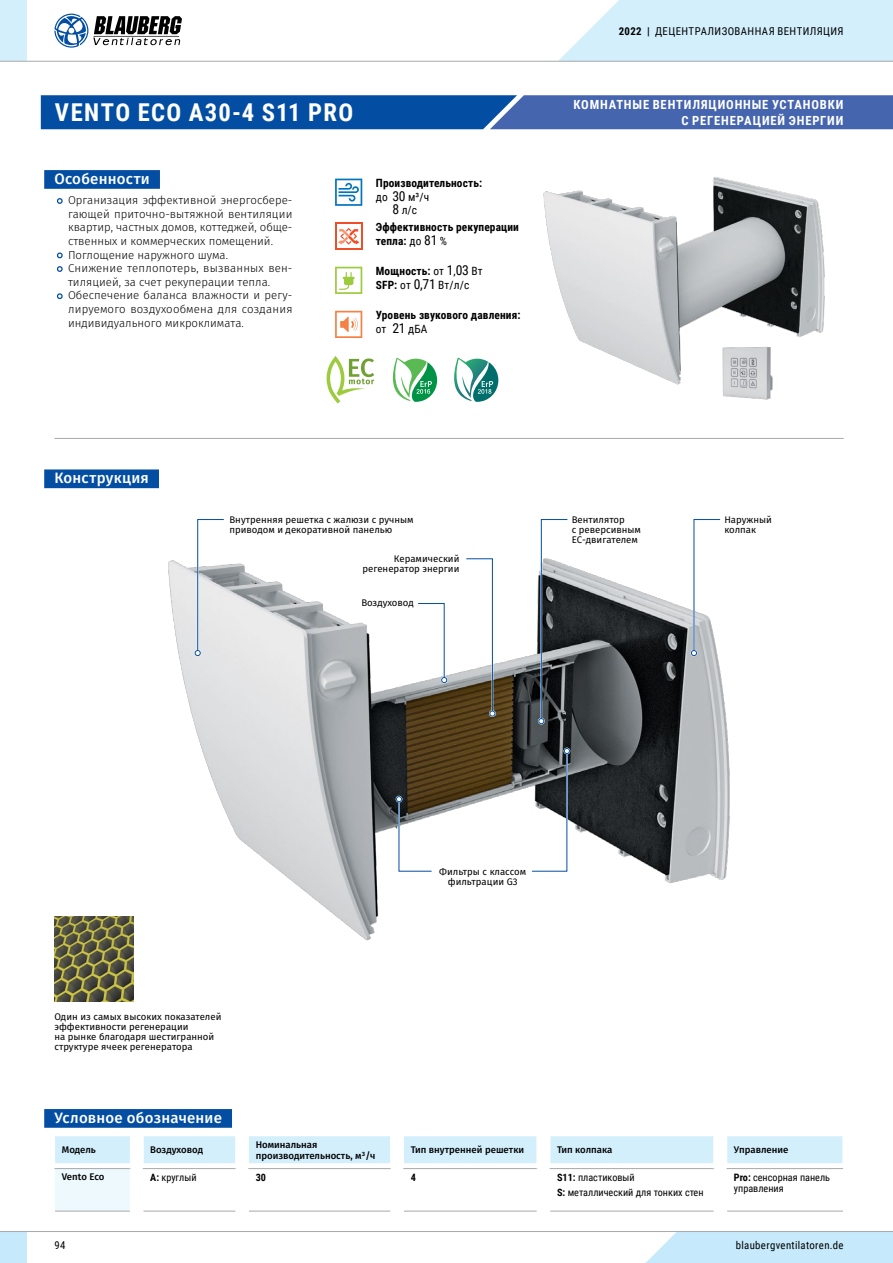
<style>
.page{position:relative;width:893px;height:1263px;background:#fff}
.page>*{position:absolute;margin:0;border:0;box-sizing:border-box;transform-origin:0 0}
.t1{font:700 24.6px "Roboto Condensed";letter-spacing:.055em;color:#fff}
.t2{font:500 15px "Fira Sans";letter-spacing:.01em;color:#fff}
.t3{font:700 12.6px "Roboto Condensed";letter-spacing:.065em;color:#fff}
.t4{font:300 11.4px/13.6px "Fira Sans";color:#000}
.t5{font:700 11.4px/13.6px "Roboto Condensed";letter-spacing:.01em;color:#000}
.t6{font:11.4px "Roboto Condensed";color:#000}
.t7{font:10.8px "Roboto Condensed";letter-spacing:.035em;color:#000}
.t8{font:10.2px/15px "Roboto Condensed";color:#000}
.t9{font:700 10.2px "Roboto Condensed";color:#000}
.t10{font:9.6px/10.2px "Fira Sans";color:#000}
.t11{font:500 9.6px/10.8px "Fira Sans";color:#000}
.s1{font-weight:700}
.s2{font-size:13.65px}
.s3{font-weight:400}
.s4{font-weight:400;font-size:13.65px}
</style>
<div class="page">
<div style="left:646px;top:1232px;width:247px;height:31px;background:#c6eafb"></div>
<div style="left:0;top:1231px;width:27px;height:32px;background:#c6eafb"></div>
<hr style="left:0;top:1231px;width:893px;height:1px;background:#a7a9ac">
<div style="left:0;top:0;width:27px;height:61px;background:#d3effc"></div>
<svg style="left:54px;top:14px;width:128px;height:34px"></svg>
<hr style="left:0;top:61px;width:893px;height:1px;background:#a7a9ac">
<svg style="left:558px;top:0;width:335px;height:62px;background:#d6effa"></svg>
<svg style="left:41px;top:95px;width:852px;height:34px;background:#245ba9"></svg>
<div style="left:44px;top:469px;width:115px;height:19px;background:#034ea2"></div>
<img style="left:168px;top:560px;width:562px;height:381px">
<div style="left:194px;top:650px;width:7px;height:6px;border:2px solid #fff;border-radius:50%"></div>
<svg style="left:195px;top:519px;width:31px;height:137px"></svg>
<svg style="left:538px;top:519px;width:31px;height:205px"></svg>
<svg style="left:691px;top:519px;width:31px;height:137px"></svg>
<div style="left:489px;top:710px;width:7px;height:7px;border:2px solid #fff;border-radius:50%"></div>
<svg style="left:465px;top:558px;width:30px;height:158px"></svg>
<div style="left:441px;top:677px;width:7px;height:6px;border:2px solid #fff;border-radius:50%"></div>
<svg style="left:416px;top:602px;width:31px;height:81px"></svg>
<svg style="left:396px;top:796px;width:38px;height:77px"></svg>
<div style="left:563px;top:747px;width:7px;height:7px;border:2px solid #fff;border-radius:50%"></div>
<svg style="left:529px;top:748px;width:41px;height:125px"></svg>
<img style="left:543px;top:177px;width:282px;height:211px">
<img style="left:723px;top:346px;width:49px;height:54px">
<hr style="left:54px;top:438px;width:790px;height:1px;background:#a7a9ac">
<img style="left:54px;top:916px;width:79px;height:86px">
<svg style="left:335px;top:179px;width:27px;height:27px"></svg>
<div style="left:335px;top:223px;width:27px;height:27px;background:#f04e29"></div>
<div style="left:337px;top:224px;width:24px;height:24px;background:#fff"></div>
<svg style="left:338px;top:228px;width:21px;height:17px"></svg>
<svg style="left:335px;top:267px;width:27px;height:27px"></svg>
<svg style="left:335px;top:311px;width:27px;height:27px"></svg>
<svg style="left:393px;top:358px;width:44px;height:44px"></svg>
<svg style="left:454px;top:358px;width:44px;height:44px"></svg>
<svg style="left:327px;top:356px;width:47px;height:47px"></svg>
<div style="left:44px;top:170px;width:116px;height:19px;background:#034ea2"></div>
<svg style="left:57px;top:198px;width:6px;height:6px"></svg>
<svg style="left:56px;top:252px;width:7px;height:7px"></svg>
<svg style="left:57px;top:266px;width:6px;height:6px"></svg>
<svg style="left:56px;top:293px;width:7px;height:7px"></svg>
<div style="left:44px;top:1109px;width:188px;height:19px;background:#034ea2"></div>
<hr style="left:144px;top:1211px;width:91px;height:1px;background:#a7a9ac">
<hr style="left:249px;top:1211px;width:141px;height:1px;background:#a7a9ac">
<hr style="left:404px;top:1211px;width:133px;height:1px;background:#a7a9ac">
<hr style="left:550px;top:1211px;width:163px;height:1px;background:#a7a9ac">
<hr style="left:727px;top:1211px;width:116px;height:1px;background:#a7a9ac">
<hr style="left:55px;top:1211px;width:75px;height:1px;background:#a7a9ac">
<svg style="left:54px;top:1136px;width:789px;height:75px"></svg>
<hr style="left:726px;top:1168px;width:117px;height:1px;background:#a7a9ac">
<p class="t7" style="left:619px;top:23px;width:226px"><span class="s1">2022 |</span> ДЕЦЕНТРАЛИЗОВАННАЯ ВЕНТИЛЯЦИЯ</p>
<p class="t3" style="left:574px;top:96px;width:271px">КОМНАТНЫЕ ВЕНТИЛЯЦИОННЫЕ УСТАНОВКИ</p>
<h1 class="t1" style="left:55px;top:95px;width:300px">VENTO ECO A30-4 S11 PRO</h1>
<p class="t3" style="left:681px;top:111px;width:163px">С РЕГЕНЕРАЦИЕЙ ЭНЕРГИИ</p>
<h2 class="t2" style="left:54px;top:168px;width:97px">Особенности</h2>
<p class="t4" style="left:68px;top:194px;width:226px">Организация эффективной энергосбере&shy;гающей приточно-вытяжной вентиляции квартир, частных домов, коттеджей, обще&shy;ственных и коммерческих помещений.<br>Поглощение наружного шума.<br>Снижение теплопотерь, вызванных вен&shy;тиляцией, за счет рекуперации тепла.<br>Обеспечение баланса влажности и регу&shy;лируемого воздухообмена для создания индивидуального микроклимата.</p>
<p class="t5" style="left:376px;top:176px;width:108px">Производительность:</p>
<p class="t6" style="left:376px;top:189px;width:55px">до <span class="s2">30</span> м³/ч</p>
<p class="t6" style="left:392px;top:202px;width:26px"><span class="s2">8</span> л/с</p>
<p class="t5" style="left:376px;top:220px;width:145px">Эффективность рекуперации тепла: <span class="s3">до</span> <span class="s4">81</span> <span class="s3">%</span></p>
<p class="t5" style="left:376px;top:264px;width:108px">Мощность: <span class="s3">от</span> <span class="s4">1</span><span class="s3">,</span><span class="s4">03</span> <span class="s3">Вт<br></span>SFP: <span class="s3">от</span> <span class="s4">0,71</span> <span class="s3">Вт/л/с</span></p>
<p class="t5" style="left:376px;top:308px;width:146px">Уровень звукового давления: <span class="s3">от</span> <span class="s4">21</span> <span class="s3">дБA</span></p>
<h2 class="t2" style="left:54px;top:467px;width:96px">Конструкция</h2>
<p class="t10" style="left:229px;top:515px;width:186px">Внутренняя решетка с жалюзи с ручным приводом и декоративной панелью</p>
<p class="t10" style="left:362px;top:554px;width:99px;text-align:right">Керамический регенератор энергии</p>
<p class="t10" style="left:361px;top:599px;width:54px">Воздуховод</p>
<p class="t10" style="left:572px;top:515px;width:71px">Вентилятор<br>с реверсивным<br>ЕС-двигателем</p>
<p class="t10" style="left:724px;top:515px;width:49px">Наружный колпак</p>
<p class="t10" style="left:54px;top:1012px;width:169px">Один из самых высоких показателей эффективности регенерации<br>на рынке благодаря шестигранной структуре ячеек регенератора</p>
<p class="t10" style="left:439px;top:867px;width:89px;text-align:center">Фильтры с классом фильтрации G3</p>
<h2 class="t2" style="left:54px;top:1107px;width:169px">Условное обозначение</h2>
<p class="t11" style="left:62px;top:1145px;width:36px">Модель</p>
<p class="t11" style="left:150px;top:1145px;width:54px">Воздуховод</p>
<p class="t11" style="left:256px;top:1140px;width:121px">Номинальная производительность, м³/ч</p>
<p class="t11" style="left:411px;top:1145px;width:115px">Тип внутренней решетки</p>
<p class="t11" style="left:557px;top:1145px;width:57px">Тип колпака</p>
<p class="t11" style="left:734px;top:1145px;width:56px">Управление</p>
<p class="t11" style="left:62px;top:1172px;width:44px">Vento Eco</p>
<p class="t8" style="left:150px;top:1170px;width:48px"><span class="s1">A:</span> круглый</p>
<p class="t9" style="left:256px;top:1170px;width:12px">30</p>
<p class="t9" style="left:411px;top:1170px;width:7px">4</p>
<p class="t8" style="left:557px;top:1170px;width:148px"><span class="s1">S11:</span> пластиковый<br><span class="s1">S:</span> металлический для тонких стен</p>
<p class="t8" style="left:734px;top:1172px;width:98px;line-height:10.8px"><span class="s1">Pro:</span> сенсорная панель управления</p>
<p class="t7" style="left:54px;top:1238px;width:13px">94</p>
<p class="t7" style="left:736px;top:1238px;width:109px">blaubergventilatoren.de</p>
</div>
